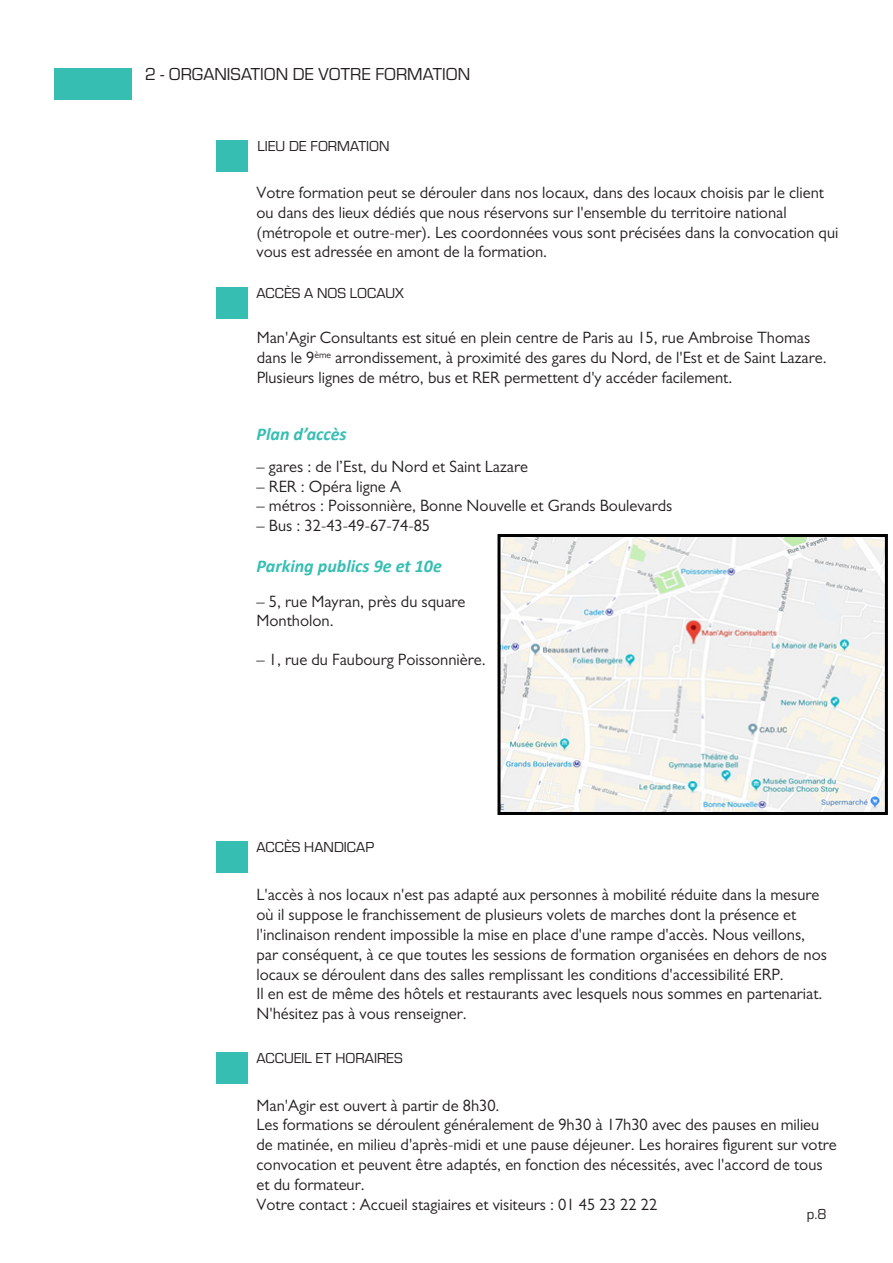
<style>
.page{position:relative;width:893px;height:1263px;background:#fff}
.page>*{position:absolute;margin:0;border:0;box-sizing:border-box;transform-origin:0 0}
.t1{font:italic 700 18px "Calibri";color:#36beb3}
.t2{font:18px "Eurostile";color:#231f20}
.t3{font:16.5px/19.8px "Gill Sans";color:#231f20}
.t4{font:15px "Eurostile";color:#231f20}
</style>
<div class="page">
<div style="left:54px;top:68px;width:78px;height:32px;background:#36beb3"></div>
<div style="left:216px;top:287px;width:32px;height:32px;background:#36beb3"></div>
<div style="left:216px;top:841px;width:32px;height:32px;background:#36beb3"></div>
<div style="left:216px;top:140px;width:32px;height:32px;background:#36beb3"></div>
<div style="left:216px;top:1052px;width:32px;height:32px;background:#36beb3"></div>
<img style="left:501px;top:538px;width:383px;height:273px">
<div style="left:497px;top:534px;width:391px;height:281px;border:3px solid #000001"></div>
<p class="t2" style="left:145px;top:61px;width:327px">2 - ORGANISATION DE VOTRE FORMATION</p>
<p class="t4" style="left:257px;top:135px;width:134px">LIEU DE FORMATION</p>
<p class="t3" style="left:256px;top:182px;width:583px">Votre formation peut se dérouler dans nos locaux, dans des locaux choisis par le client ou dans des lieux dédiés que nous réservons sur l'ensemble du territoire national (métropole et outre-mer). Les coordonnées vous sont précisées dans la convocation qui vous est adressée en amont de la formation.</p>
<p class="t4" style="left:256px;top:283px;width:149px">ACCÈS A NOS LOCAUX</p>
<p class="t3" style="left:257px;top:328px;width:571px">Man'Agir Consultants est situé en plein centre de Paris au 15, rue Ambroise Thomas dans le 9<sup>ème</sup> arrondissement, à proximité des gares du Nord, de l'Est et de Saint Lazare.<br>Plusieurs lignes de métro, bus et RER permettent d'y accéder facilement.</p>
<p class="t1" style="left:256px;top:421px;width:92px">Plan d’accès</p>
<p class="t3" style="left:256px;top:456px;width:273px">– gares : de l’Est, du Nord et Saint Lazare</p>
<p class="t3" style="left:256px;top:476px;width:146px">– RER : Opéra ligne A</p>
<p class="t3" style="left:256px;top:496px;width:417px">– métros : Poissonnière, Bonne Nouvelle et Grands Boulevards</p>
<p class="t3" style="left:256px;top:516px;width:175px">– Bus : 32-43-49-67-74-85</p>
<p class="t1" style="left:256px;top:554px;width:187px">Parking publics 9e et 10e</p>
<p class="t3" style="left:256px;top:591px;width:211px">– 5, rue Mayran, près du square<br>Montholon.</p>
<p class="t3" style="left:256px;top:650px;width:231px">– 1, rue du Faubourg Poissonnière.</p>
<p class="t4" style="left:256px;top:837px;width:119px">ACCÈS HANDICAP</p>
<p class="t3" style="left:256px;top:885px;width:572px">L'accès à nos locaux n'est pas adapté aux personnes à mobilité réduite dans la mesure où il suppose le franchissement de plusieurs volets de marches dont la présence et l'inclinaison rendent impossible la mise en place d'une rampe d'accès. Nous veillons, par conséquent, à ce que toutes les sessions de formation organisées en dehors de nos locaux se déroulent dans des salles remplissant les conditions d'accessibilité ERP.<br>Il en est de même des hôtels et restaurants avec lesquels nous sommes en partenariat.<br>N'hésitez pas à vous renseigner.</p>
<p class="t4" style="left:256px;top:1047px;width:148px">ACCUEIL ET HORAIRES</p>
<p class="t3" style="left:256px;top:1095px;width:245px">Man'Agir est ouvert à partir de 8h30.</p>
<p class="t3" style="left:256px;top:1115px;width:582px">Les formations se déroulent généralement de 9h30 à 17h30 avec des pauses en milieu de matinée, en milieu d'après-midi et une pause déjeuner. Les horaires figurent sur votre convocation et peuvent être adaptés, en fonction des nécessités, avec l'accord de tous et du formateur.</p>
<p class="t3" style="left:256px;top:1194px;width:402px">Votre contact : Accueil stagiaires et visiteurs : 01 45 23 22 22</p>
<p class="t4" style="left:807px;top:1204px;width:21px">p.8</p>
</div>
